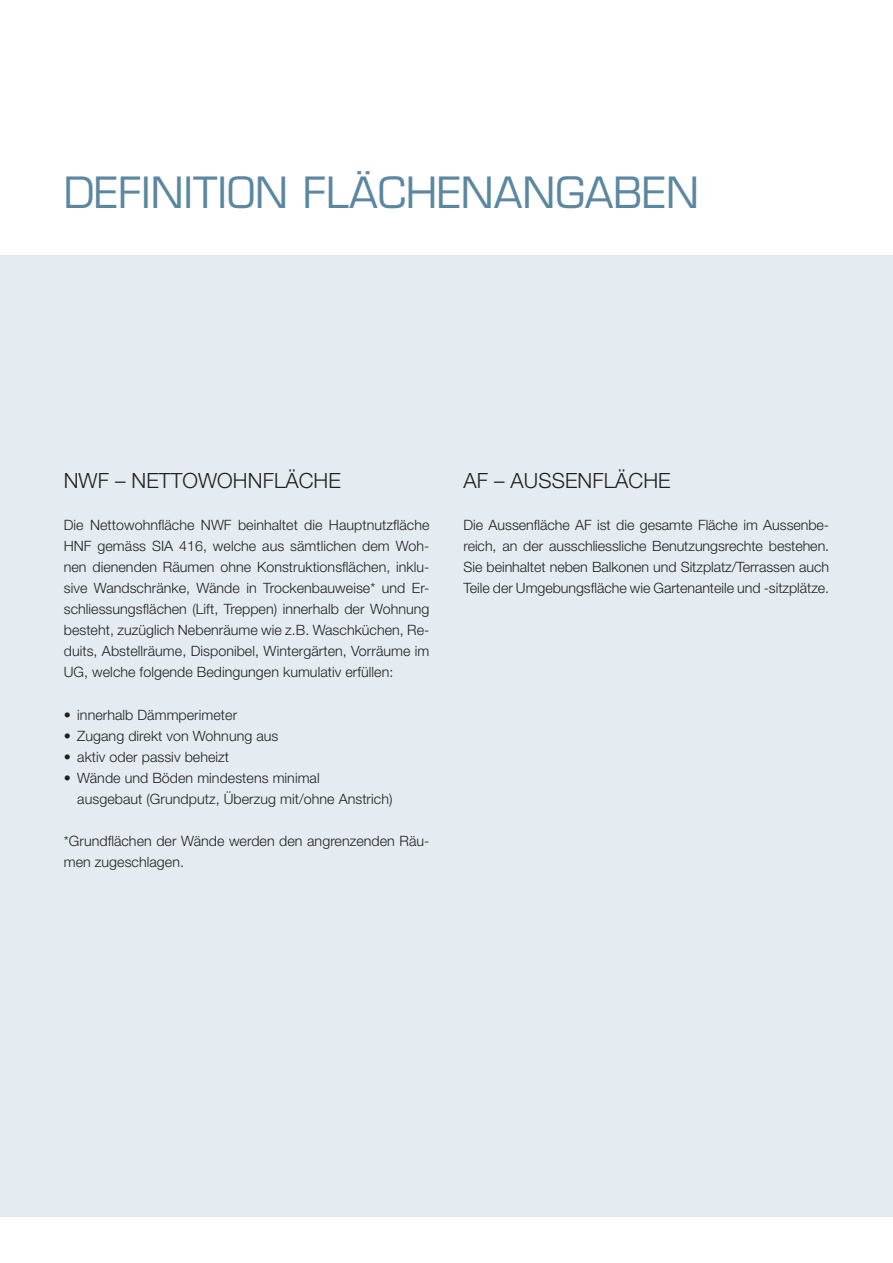
<style>
.page{position:relative;width:893px;height:1263px;background:#fff}
.page>*{position:absolute;margin:0;border:0;box-sizing:border-box;transform-origin:0 0}
.t1{font:42px "Eurostile LT Std";color:#5c87a1}
.t2{font:300 21px "Helvetica Neue LT Std";letter-spacing:.005em;color:#231f20}
.t3{font:300 14.25px/21px "Helvetica Neue LT Std";letter-spacing:.005em;color:#231f20;text-align:justify}
</style>
<div class="page">
<div style="left:0;top:255px;width:893px;height:961px;background:#e5ecf1"></div>
<h1 class="t1" style="left:64px;top:168px;width:637px">DEFINITION FLÄCHENANGABEN</h1>
<h2 class="t2" style="left:64px;top:468px;width:279px">NWF – NETTOWOHNFLÄCHE</h2>
<p class="t3" style="left:64px;top:515px;width:367px">Die Nettowohnfläche NWF beinhaltet die Hauptnutzfläche HNF gemäss SIA 416, welche aus sämtlichen dem Woh&shy;nen dienenden Räumen ohne Konstruktionsflächen, inklu&shy;sive Wandschränke, Wände in Trockenbauweise* und Er&shy;schliessungsflächen (Lift, Treppen) innerhalb der Wohnung besteht, zuzüglich Nebenräume wie z.B. Waschküchen, Re&shy;duits, Abstellräume, Disponibel, Wintergärten, Vorräume im UG, welche folgende Bedingungen kumulativ erfüllen:</p>
<p class="t3" style="left:64px;top:704px;width:175px">• innerhalb Dämmperimeter</p>
<p class="t3" style="left:64px;top:725px;width:216px">• Zugang direkt von Wohnung aus</p>
<p class="t3" style="left:64px;top:746px;width:167px">• aktiv oder passiv beheizt</p>
<p class="t3" style="left:77px;top:767px;width:317px;text-indent:-13px">• Wände und Böden mindestens minimal<br>ausgebaut (Grundputz, Überzug mit/ohne Anstrich)</p>
<p class="t3" style="left:64px;top:830px;width:367px">*Grundflächen der Wände werden den angrenzenden Räu&shy;men zugeschlagen.</p>
<h2 class="t2" style="left:463px;top:468px;width:209px">AF – AUSSENFLÄCHE</h2>
<p class="t3" style="left:463px;top:515px;width:367px">Die Aussenfläche AF ist die gesamte Fläche im Aussenbe&shy;reich, an der ausschliessliche Benutzungsrechte bestehen.<br>Sie beinhaltet neben Balkonen und Sitzplatz/Terrassen auch Teile der Umgebungsfläche wie Gartenanteile und -sitzplätze.</p>
</div>
